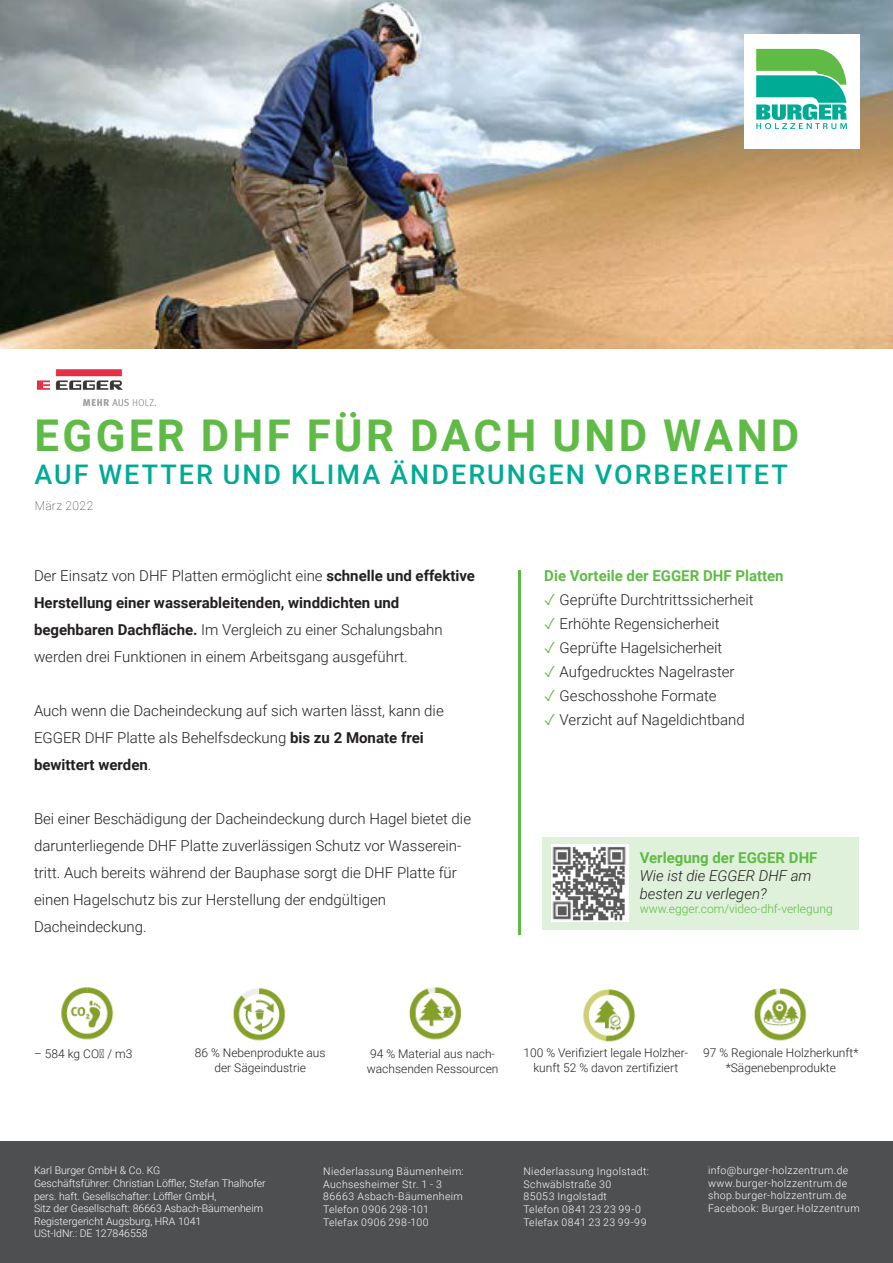
<style>
.page{position:relative;width:893px;height:1263px;background:#fff}
.page>*{position:absolute;margin:0;border:0;box-sizing:border-box;transform-origin:0 0}
.t1{font:700 43.8px "Roboto";letter-spacing:.075em;color:#60bb46}
.t2{font:500 27px "Roboto";letter-spacing:.075em;color:#00ab95}
.t3{font:300 15px/27px "Roboto";color:#231f20}
.t4{font:700 15px "Roboto";color:#60bb46}
.t5{font:italic 300 15px/18px "Roboto";color:#231f20}
.t6{font:300 12px/14.4px "Roboto";color:#231f20;text-align:center}
.t7{font:300 12px "Roboto";color:#60bb46}
.t8{font:100 12px "Roboto";letter-spacing:.04em;color:#231f20}
.t9{font:300 10.5px/12.6px "Roboto";letter-spacing:.03em;color:#fff}
.t10{font:300 10.5px/12.6px "Roboto";color:#fff}
.s1{font-weight:700}
.s2{color:#60bb46}
</style>
<div class="page">
<img style="left:0;top:0;width:893px;height:349px">
<div style="left:0;top:1141px;width:893px;height:122px;background:#4e4f50"></div>
<div style="left:744px;top:34px;width:115px;height:115px;background:#fff"></div>
<svg style="left:756px;top:49px;width:91px;height:80px"></svg>
<img style="left:37px;top:370px;width:119px;height:35px">
<hr style="left:519px;top:570px;width:2px;height:364px;background:#60bb46">
<img style="left:61px;top:987px;width:53px;height:53px">
<img style="left:233px;top:988px;width:53px;height:53px">
<img style="left:409px;top:987px;width:52px;height:53px">
<img style="left:754px;top:988px;width:53px;height:53px">
<img style="left:583px;top:989px;width:53px;height:53px">
<div style="left:543px;top:837px;width:316px;height:92px;background:#dff1da"></div>
<img style="left:551px;top:845px;width:77px;height:76px">
<h1 class="t1" style="left:35px;top:404px;width:766px">EGGER DHF FÜR DACH UND WAND</h1>
<h2 class="t2" style="left:34px;top:455px;width:755px">AUF WETTER UND KLIMA ÄNDERUNGEN VORBEREITET</h2>
<p class="t8" style="left:35px;top:497px;width:60px">März 2022</p>
<p class="t3" style="left:34px;top:561px;width:442px">Der Einsatz von DHF Platten ermöglicht eine <span class="s1">schnelle und effektive</span></p>
<p class="t3" style="left:34px;top:588px;width:410px"><span class="s1">Herstellung einer wasserableitenden, winddichten und begehbaren Dachfläche.</span> Im Vergleich zu einer Schalungsbahn werden drei Funktionen in einem Arbeitsgang ausgeführt.</p>
<p class="t3" style="left:34px;top:696px;width:411px">Auch wenn die Dacheindeckung auf sich warten lässt, kann die<br>EGGER DHF Platte als Behelfsdeckung <span class="s1">bis zu 2 Monate frei bewittert werden</span>.</p>
<p class="t3" style="left:34px;top:804px;width:439px">Bei einer Beschädigung der Dacheindeckung durch Hagel bietet die</p>
<p class="t3" style="left:34px;top:831px;width:429px">darunterliegende DHF Platte zuverlässigen Schutz vor Wasserein&shy;tritt. Auch bereits während der Bauphase sorgt die DHF Platte für einen Hagelschutz bis zur Herstellung der endgültigen Dacheindeckung.</p>
<p class="t4" style="left:544px;top:565px;width:241px">Die Vorteile der EGGER DHF Platten</p>
<p class="t3" style="left:544px;top:586px;width:211px"><span class="s2">✓</span> Geprüfte Durchtrittssicherheit</p>
<p class="t3" style="left:544px;top:610px;width:177px"><span class="s2">✓</span> Erhöhte Regensicherheit</p>
<p class="t3" style="left:544px;top:634px;width:180px"><span class="s2">✓</span> Geprüfte Hagelsicherheit</p>
<p class="t3" style="left:544px;top:658px;width:192px"><span class="s2">✓</span> Aufgedrucktes Nagelraster</p>
<p class="t3" style="left:544px;top:682px;width:174px"><span class="s2">✓</span> Geschosshohe Formate</p>
<p class="t3" style="left:544px;top:706px;width:202px"><span class="s2">✓</span> Verzicht auf Nageldichtband</p>
<p class="t4" style="left:640px;top:847px;width:179px">Verlegung der EGGER DHF</p>
<p class="t5" style="left:640px;top:866px;width:173px">Wie ist die EGGER DHF am besten zu verlegen?</p>
<p class="t7" style="left:640px;top:901px;width:194px">www.egger.com/video-dhf-verlegung</p>
<p class="t6" style="left:34px;top:1046px;width:100px">– 584 kg CO₂ / m3</p>
<p class="t6" style="left:195px;top:1045px;width:132px">86 % Nebenprodukte aus der Sägeindustrie</p>
<p class="t6" style="left:367px;top:1046px;width:133px;text-align:left">94 % Material aus nach&shy;wachsenden Ressourcen</p>
<p class="t6" style="left:523px;top:1045px;width:166px">100 % Verifiziert legale Holzher&shy;kunft 52 % davon zertifiziert</p>
<p class="t6" style="left:703px;top:1045px;width:157px">97 % Regionale Holzherkunft* *Sägenebenprodukte</p>
<p class="t10" style="left:34px;top:1164px;width:128px">Karl Burger GmbH &amp; Co. KG</p>
<p class="t10" style="left:34px;top:1176px;width:233px">Geschäftsführer: Christian Löffler, Stefan Thalhofer pers. haft. Gesellschafter: Löffler GmbH,<br>Sitz der Gesellschaft: 86663 Asbach-Bäumenheim</p>
<p class="t10" style="left:34px;top:1214px;width:169px">Registergericht Augsburg, HRA 1041<br>USt-IdNr.: DE 127846558</p>
<p class="t9" style="left:323px;top:1165px;width:142px">Niederlassung Bäumenheim:</p>
<p class="t9" style="left:323px;top:1177px;width:141px">Auchsesheimer Str. 1 - 3<br>86663 Asbach-Bäumenheim</p>
<p class="t9" style="left:323px;top:1202px;width:107px">Telefon 0906 298-101</p>
<p class="t9" style="left:323px;top:1215px;width:107px">Telefax 0906 298-100</p>
<p class="t9" style="left:523px;top:1165px;width:127px">Niederlassung Ingolstadt:</p>
<p class="t9" style="left:523px;top:1177px;width:89px">Schwäblstraße 30</p>
<p class="t9" style="left:523px;top:1190px;width:85px">85053 Ingolstadt</p>
<p class="t9" style="left:523px;top:1202px;width:125px">Telefon 0841 23 23 99-0<br>Telefax 0841 23 23 99-99</p>
<p class="t9" style="left:708px;top:1163px;width:142px;text-align:justify">info@burger-holzzentrum.de www.burger-holzzentrum.de shop.burger-holzzentrum.de</p>
<p class="t9" style="left:708px;top:1201px;width:153px">Facebook: Burger.Holzzentrum</p>
</div>
